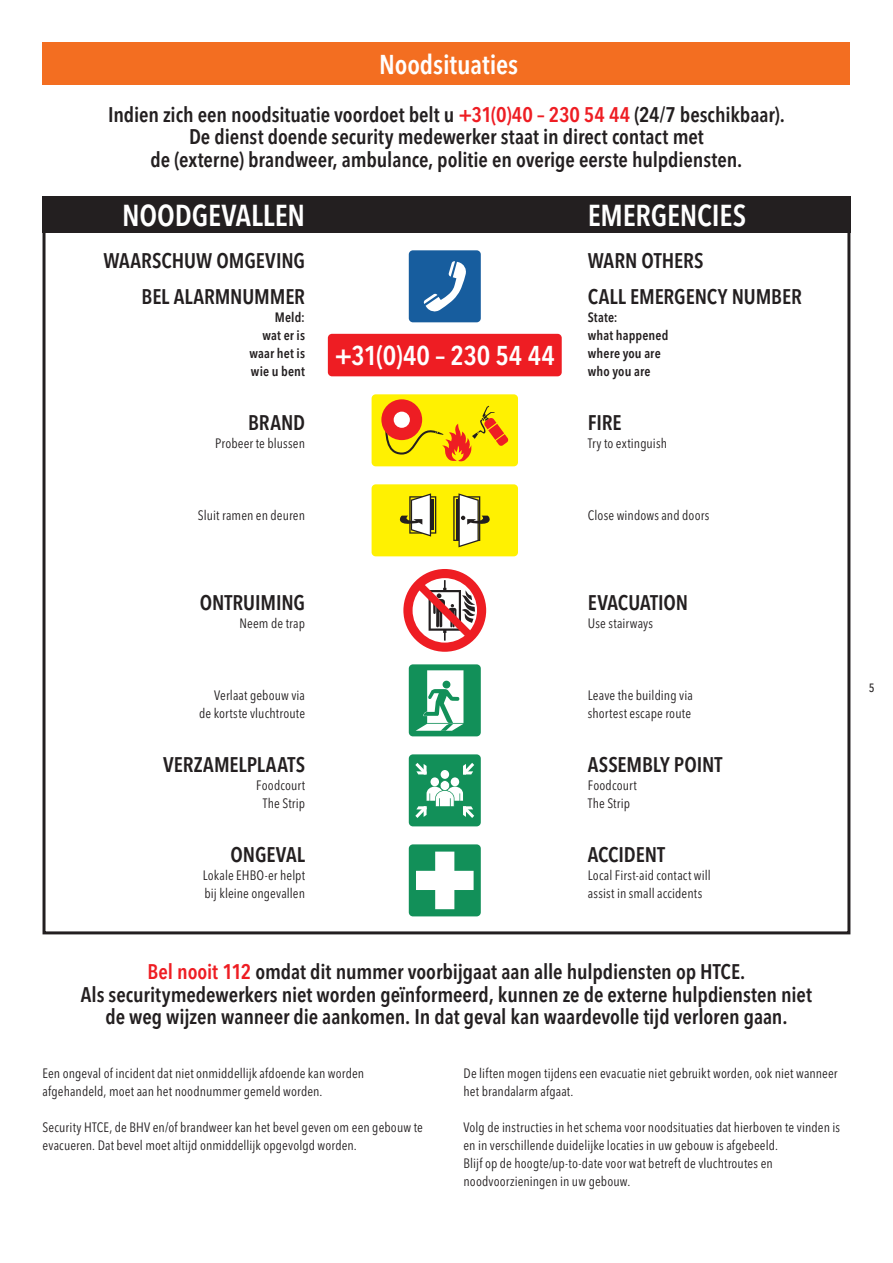
<style>
.page{position:relative;width:893px;height:1263px;background:#fff}
.page>*{position:absolute;margin:0;border:0;box-sizing:border-box;transform-origin:0 0}
.t1{font:600 condensed 30px "Avenir Next LT Pro";letter-spacing:-.005em;color:#fff}
.t2{font:600 condensed 27px "Avenir Next LT Pro";letter-spacing:-.005em;color:#fff}
.t3{font:600 condensed 21px/22.5px "Avenir Next LT Pro";letter-spacing:-.005em;color:#231f20;text-align:center}
.t4{font:condensed 13.5px/18px "Avenir Next LT Pro";letter-spacing:.01em;color:#231f20}
.t5{font:600 condensed 13.5px/18px "Avenir Next LT Pro";letter-spacing:.01em;color:#231f20;text-align:right}
.t6{font:500 12px "Avenir Next Condensed";color:#231f20}
.s1{color:#ee1d23}
</style>
<div class="page">
<div style="left:281px;top:196px;width:331px;height:36px;background:#231f20"></div>
<div style="left:43px;top:42px;width:807px;height:43px;background:#f36e21"></div>
<div style="left:43px;top:196px;width:262px;height:36px;background:#231f20"></div>
<div style="left:588px;top:196px;width:262px;height:36px;background:#231f20"></div>
<div style="left:409px;top:754px;width:72px;height:72px;background:#129059;border-radius:4px"></div>
<svg style="left:430px;top:777px;width:9px;height:9px"></svg>
<svg style="left:451px;top:777px;width:8px;height:9px"></svg>
<div style="left:441px;top:770px;width:8px;height:9px;background:#fff;border-radius:50%"></div>
<svg style="left:463px;top:763px;width:11px;height:11px"></svg>
<svg style="left:415px;top:763px;width:12px;height:11px"></svg>
<svg style="left:415px;top:780px;width:59px;height:38px"></svg>
<div style="left:409px;top:664px;width:72px;height:72px;background:#129059;border-radius:4px"></div>
<svg style="left:416px;top:670px;width:47px;height:61px"></svg>
<div style="left:409px;top:844px;width:72px;height:72px;background:#129059;border-radius:4px"></div>
<svg style="left:416px;top:851px;width:58px;height:58px"></svg>
<svg style="left:403px;top:569px;width:83px;height:83px"></svg>
<div style="left:372px;top:394px;width:146px;height:72px;background:#fff101;border-radius:4px"></div>
<div style="left:381px;top:399px;width:41px;height:41px;background:#ee1d23;border-radius:50%"></div>
<svg style="left:384px;top:406px;width:125px;height:55px"></svg>
<div style="left:372px;top:484px;width:146px;height:72px;background:#fff101;border-radius:4px"></div>
<div style="left:328px;top:334px;width:234px;height:42px;background:#ee1d23;border-radius:4px"></div>
<div style="left:409px;top:250px;width:72px;height:72px;background:#175d9e;border-radius:4px"></div>
<svg style="left:423px;top:261px;width:43px;height:51px"></svg>
<svg style="left:400px;top:493px;width:36px;height:44px"></svg>
<svg style="left:453px;top:493px;width:37px;height:54px"></svg>
<h2 class="t2" style="left:379px;top:48px;width:141px">Noodsituaties</h2>
<h3 class="t3" style="left:108px;top:103px;width:678px">Indien zich een noodsituatie voordoet belt u <span class="s1">+31(0)40 – 230 54 44</span> (24/7 beschikbaar).<br>De dienst doende security medewerker staat in direct contact met<br>de (externe) brandweer, ambulance, politie en overige eerste hulpdiensten.</h3>
<h1 class="t1" style="left:122px;top:197px;width:184px">NOODGEVALLEN</h1>
<h1 class="t1" style="left:588px;top:197px;width:160px">EMERGENCIES</h1>
<h3 class="t3" style="left:103px;top:243px;width:203px;line-height:36px;text-align:right">WAARSCHUW OMGEVING<br>BEL ALARMNUMMER</h3>
<p class="t5" style="left:249px;top:308px;width:57px">Meld:<br>wat er is waar het is wie u bent</p>
<h3 class="t3" style="left:248px;top:412px;width:58px">BRAND</h3>
<p class="t4" style="left:215px;top:435px;width:91px">Probeer te blussen</p>
<h3 class="t3" style="left:588px;top:243px;width:215px;line-height:36px;text-align:left">WARN OTHERS<br>CALL EMERGENCY NUMBER</h3>
<p class="t5" style="left:588px;top:308px;width:82px;text-align:left">State:<br>what happened where you are who you are</p>
<h3 class="t3" style="left:588px;top:412px;width:35px">FIRE</h3>
<p class="t4" style="left:588px;top:435px;width:81px">Try to extinguish</p>
<h2 class="t2" style="left:335px;top:339px;width:222px">+31(0)40 – 230 54 44</h2>
<p class="t4" style="left:198px;top:507px;width:109px">Sluit ramen en deuren</p>
<p class="t4" style="left:588px;top:507px;width:123px">Close windows and doors</p>
<h3 class="t3" style="left:200px;top:592px;width:107px">ONTRUIMING</h3>
<p class="t4" style="left:240px;top:615px;width:67px">Neem de trap</p>
<p class="t4" style="left:199px;top:687px;width:107px;text-align:right">Verlaat gebouw via de kortste vluchtroute</p>
<h3 class="t3" style="left:163px;top:754px;width:144px">VERZAMELPLAATS</h3>
<p class="t4" style="left:256px;top:777px;width:50px;text-align:center">Foodcourt<br>The Strip</p>
<h3 class="t3" style="left:231px;top:844px;width:76px">ONGEVAL</h3>
<p class="t4" style="left:203px;top:867px;width:104px">Lokale EHBO-er helpt bij kleine ongevallen</p>
<h3 class="t3" style="left:588px;top:592px;width:102px">EVACUATION</h3>
<p class="t4" style="left:588px;top:615px;width:67px">Use stairways</p>
<p class="t4" style="left:588px;top:687px;width:106px">Leave the building via shortest escape route</p>
<h3 class="t3" style="left:588px;top:754px;width:136px">ASSEMBLY POINT</h3>
<p class="t4" style="left:588px;top:777px;width:50px">Foodcourt<br>The Strip</p>
<h3 class="t3" style="left:588px;top:844px;width:79px">ACCIDENT</h3>
<p class="t4" style="left:588px;top:867px;width:124px">Local First-aid contact will assist in small accidents</p>
<p class="t3" style="left:81px;top:961px;width:733px"><span class="s1">Bel nooit 112</span> omdat dit nummer voorbijgaat aan alle hulpdiensten op HTCE.<br>Als securitymedewerkers niet worden geïnformeerd, kunnen ze de externe hulpdiensten niet de weg wijzen wanneer die aankomen. In dat geval kan waardevolle tijd verloren gaan.</p>
<p class="t4" style="left:43px;top:1065px;width:323px">Een ongeval of incident dat niet onmiddellijk afdoende kan worden afgehandeld, moet aan het noodnummer gemeld worden.</p>
<p class="t4" style="left:43px;top:1119px;width:382px">Security HTCE, de BHV en/of brandweer kan het bevel geven om een gebouw te evacueren. Dat bevel moet altijd onmiddellijk opgevolgd worden.</p>
<p class="t4" style="left:463px;top:1065px;width:376px">De liften mogen tijdens een evacuatie niet gebruikt worden, ook niet wanneer het brandalarm afgaat.</p>
<p class="t4" style="left:463px;top:1119px;width:378px">Volg de instructies in het schema voor noodsituaties dat hierboven te vinden is en in verschillende duidelijke locaties in uw gebouw is afgebeeld.<br>Blijf op de hoogte/up-to-date voor wat betreft de vluchtroutes en noodvoorzieningen in uw gebouw.</p>
<p class="t6" style="left:869px;top:681px;width:7px">5</p>
</div>
